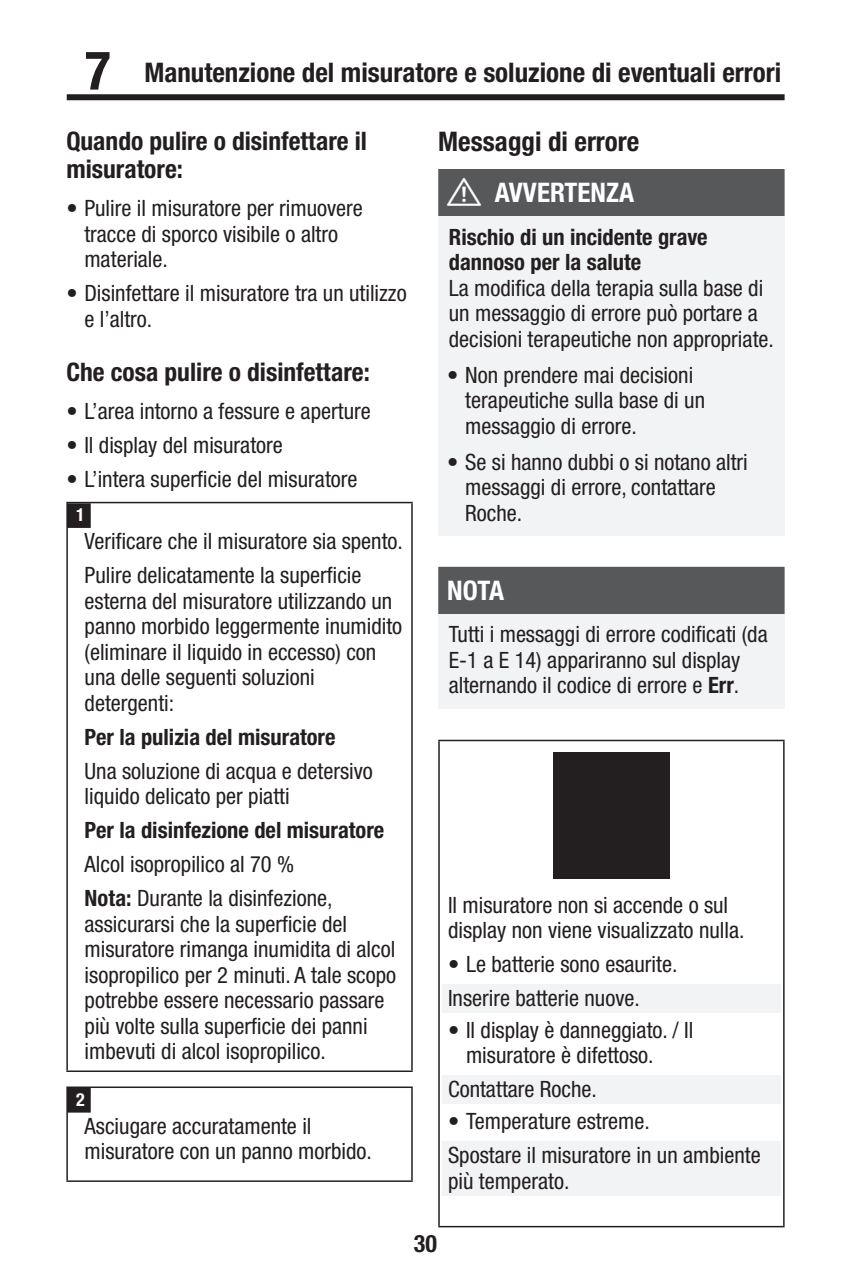
<style>
.page{position:relative;width:851px;height:1276px;background:#fff}
.page>*{position:absolute;margin:0;border:0;box-sizing:border-box;transform-origin:0 0}
.t1{font:700 condensed 27px/51.3px "Helvetica Neue LTW1 G";color:#231f20;text-align:center}
.t2{font:700 condensed 27px "Helvetica Neue LTW1 G";color:#fff}
.t3{font:700 condensed 25.5px/28.5px "Helvetica Neue LTW1 G";color:#231f20}
.t4{font:700 condensed 24px "Helvetica Neue LTW1 G";color:#231f20}
.t5{font:condensed 22.5px/25.5px "Helvetica Neue LTW1 G";color:#231f20}
.t6{font:700 condensed 22.5px/25.5px "Helvetica Neue LTW1 G";color:#231f20}
.t7{font:700 condensed 18px "Helvetica Neue LTW1 G";color:#fff}
.s1{font-size:54px}
.s2{font-weight:700}
.s3{font-family:"Labeling Font V";font-weight:400;font-stretch:normal;color:#fff}
.s4{color:#fff}
</style>
<div class="page">
<div style="left:67px;top:94px;width:717px;height:6px;background:#231f20"></div>
<hr style="left:66px;top:502px;width:346px;height:1px;background:#231f20">
<hr style="left:66px;top:503px;width:2px;height:567px;background:#231f20">
<hr style="left:411px;top:503px;width:1px;height:567px;background:#231f20">
<hr style="left:66px;top:1070px;width:346px;height:2px;background:#231f20">
<div style="left:68px;top:503px;width:23px;height:25px;background:#231f20"></div>
<hr style="left:66px;top:1086px;width:346px;height:2px;background:#231f20">
<hr style="left:66px;top:1088px;width:2px;height:92px;background:#231f20">
<hr style="left:411px;top:1088px;width:1px;height:92px;background:#231f20">
<hr style="left:66px;top:1180px;width:346px;height:2px;background:#231f20">
<div style="left:68px;top:1088px;width:23px;height:24px;background:#231f20"></div>
<div style="left:438px;top:169px;width:346px;height:60px;background:#57585a"></div>
<div style="left:438px;top:216px;width:346px;height:69px;background:#f2f3f4"></div>
<div style="left:438px;top:267px;width:346px;height:94px;background:#f2f3f4"></div>
<div style="left:438px;top:355px;width:346px;height:94px;background:#f2f3f4"></div>
<div style="left:438px;top:442px;width:346px;height:94px;background:#f2f3f4"></div>
<div style="left:438px;top:567px;width:346px;height:60px;background:#57585a"></div>
<div style="left:438px;top:614px;width:346px;height:94px;background:#f2f3f4"></div>
<hr style="left:438px;top:740px;width:346px;height:1px;background:#231f20">
<hr style="left:438px;top:741px;width:1px;height:485px;background:#231f20">
<hr style="left:783px;top:741px;width:1px;height:485px;background:#231f20">
<hr style="left:438px;top:1226px;width:346px;height:1px;background:#231f20">
<div style="left:442px;top:984px;width:338px;height:28px;background:#f2f3f4"></div>
<div style="left:442px;top:1075px;width:338px;height:29px;background:#f2f3f4"></div>
<div style="left:442px;top:1141px;width:338px;height:54px;background:#f2f3f4"></div>
<div style="left:553px;top:752px;width:116px;height:126px;background:#231f20"></div>
<p class="t1" style="left:85px;top:47px;width:698px"><span class="s1">7</span> Manutenzione del misuratore e soluzione di eventuali errori</p>
<p class="t3" style="left:66px;top:126px;width:302px">Quando pulire o disinfettare il misuratore:</p>
<p class="t5" style="left:84px;top:196px;width:280px;text-indent:-18px">• Pulire il misuratore per rimuovere tracce di sporco visibile o altro materiale.</p>
<p class="t5" style="left:84px;top:281px;width:324px;text-indent:-18px">• Disinfettare il misuratore tra un utilizzo e l’altro.</p>
<p class="t3" style="left:66px;top:358px;width:305px">Che cosa pulire o disinfettare:</p>
<p class="t5" style="left:66px;top:399px;width:306px">• L’area intorno a fessure e aperture</p>
<p class="t5" style="left:66px;top:433px;width:218px">• Il display del misuratore</p>
<p class="t5" style="left:66px;top:467px;width:292px">• L’intera superficie del misuratore</p>
<p class="t7" style="left:76px;top:504px;width:10px">1</p>
<p class="t5" style="left:85px;top:524px;width:320px;line-height:33.9px">Verificare che il misuratore sia spento.<br>Pulire delicatamente la superficie</p>
<p class="t5" style="left:85px;top:588px;width:319px">esterna del misuratore utilizzando un panno morbido leggermente inumidito (eliminare il liquido in eccesso) con una delle seguenti soluzioni detergenti:</p>
<p class="t6" style="left:85px;top:724px;width:252px">Per la pulizia del misuratore</p>
<p class="t5" style="left:85px;top:758px;width:290px">Una soluzione di acqua e detersivo liquido delicato per piatti</p>
<p class="t6" style="left:85px;top:817px;width:301px">Per la disinfezione del misuratore</p>
<p class="t5" style="left:85px;top:847px;width:249px;line-height:33.9px">Alcol isopropilico al 70 %<br><span class="s2">Nota:</span> Durante la disinfezione,</p>
<p class="t5" style="left:85px;top:911px;width:313px">assicurarsi che la superficie del misuratore rimanga inumidita di alcol isopropilico per 2 minuti. A tale scopo potrebbe essere necessario passare più volte sulla superficie dei panni imbevuti di alcol isopropilico.</p>
<p class="t7" style="left:76px;top:1089px;width:10px">2</p>
<p class="t5" style="left:85px;top:1113px;width:289px">Asciugare accuratamente il misuratore con un panno morbido.</p>
<p class="t1" style="left:438px;top:116px;width:203px">Messaggi di errore <span class="s3">w</span> <span class="s4">AVVERTENZA</span></p>
<p class="t6" style="left:449px;top:224px;width:260px">Rischio di un incidente grave dannoso per la salute</p>
<p class="t5" style="left:449px;top:275px;width:326px">La modifica della terapia sulla base di un messaggio di errore può portare a decisioni terapeutiche non appropriate.</p>
<p class="t5" style="left:465px;top:362px;width:241px;text-indent:-18px">• Non prendere mai decisioni terapeutiche sulla base di un messaggio di errore.</p>
<p class="t5" style="left:465px;top:449px;width:284px;text-indent:-18px">• Se si hanno dubbi o si notano altri messaggi di errore, contattare<br>Roche.</p>
<p class="t2" style="left:447px;top:574px;width:58px">NOTA</p>
<p class="t5" style="left:449px;top:622px;width:320px">Tutti i messaggi di errore codificati (da<br>E-1 a E 14) appariranno sul display alternando il codice di errore e <span class="s2">Err</span>.</p>
<p class="t5" style="left:448px;top:892px;width:298px">Il misuratore non si accende o sul display non viene visualizzato nulla.</p>
<p class="t5" style="left:448px;top:947px;width:231px;line-height:33.9px">• Le batterie sono esaurite.<br>Inserire batterie nuove.</p>
<p class="t5" style="left:466px;top:1017px;width:229px;text-indent:-18px">• Il display è danneggiato. / Il misuratore è difettoso.</p>
<p class="t5" style="left:448px;top:1077px;width:150px">Contattare Roche.</p>
<p class="t5" style="left:448px;top:1104px;width:314px;line-height:33.9px">• Temperature estreme.<br>Spostare il misuratore in un ambiente</p>
<p class="t5" style="left:448px;top:1168px;width:123px">più temperato.</p>
<p class="t4" style="left:414px;top:1229px;width:25px">30</p>
</div>
